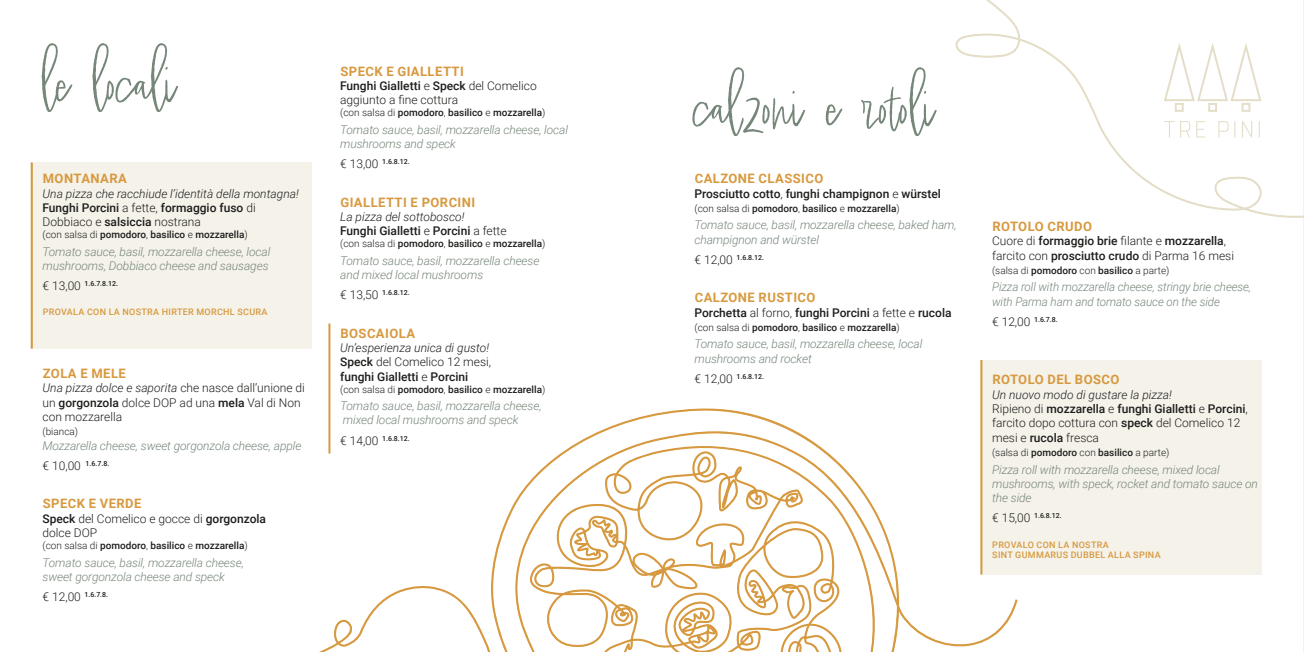
<style>
.page{position:relative;width:1304px;height:652px;background:#fff}
.page>*{position:absolute;margin:0;border:0;box-sizing:border-box;transform-origin:0 0}
.t1{font:101px "Audrielle No 2";color:#768779}
.t2{font:700 13px "Roboto";letter-spacing:.035em;color:#d7993f}
.t3{font:italic 300 12px/14.4px "Roboto";letter-spacing:-.01em;color:#768779}
.t4{font:300 12px/14.4px "Roboto";color:#1d1d1b}
.t5{font:500 12px/14.4px "Roboto";color:#1d1d1b}
.t6{font:italic 300 12px/14.4px "Roboto";color:#1d1d1b}
.t7{font:500 10px "Roboto";color:#1d1d1b}
.t8{font:300 10px "Roboto";color:#1d1d1b}
.t9{font:500 9px/10.8px "Roboto";letter-spacing:.035em;color:#d7993f}
.t10{font:500 7px "Roboto";color:#1d1d1b}
.s1{font-weight:500;font-style:normal}
.s2{font-style:normal}
.s3{font-weight:300}
.s4{font-weight:300;font-size:12px}
.s5{font-style:italic}
.s6{font-weight:500}
.s7{font-weight:300;font-style:italic}
</style>
<div class="page">
<div style="left:31px;top:162px;width:281px;height:187px;background:#f5f2ea"></div>
<div style="left:980px;top:360px;width:281px;height:214px;background:#f5f2ea"></div>
<hr style="left:328px;top:323px;width:2px;height:131px;background:#d7993f">
<hr style="left:31px;top:162px;width:2px;height:187px;background:#d7993f">
<hr style="left:980px;top:360px;width:2px;height:214px;background:#d7993f">
<hr style="left:1303px;top:0;width:1px;height:652px;background:#e7e7e7">
<svg style="left:955px;top:0;width:349px;height:218px"></svg>
<svg style="left:1164px;top:43px;width:97px;height:69px"></svg>
<svg style="left:1164px;top:121px;width:26px;height:16px"></svg>
<svg style="left:1196px;top:121px;width:9px;height:16px"></svg>
<svg style="left:1218px;top:121px;width:17px;height:16px"></svg>
<svg style="left:1242px;top:121px;width:10px;height:16px"></svg>
<svg style="left:1259px;top:121px;width:1px;height:16px"></svg>
<svg style="left:319px;top:407px;width:699px;height:245px"></svg>
<h1 class="t1" style="left:43px;top:12px;width:136px">le locali</h1>
<p class="t2" style="left:43px;top:169px;width:86px">MONTANARA</p>
<p class="t6" style="left:43px;top:186px;width:258px">Una pizza che racchiude l’identità della montagna!<br><span class="s1">Funghi Porcini</span> <span class="s2">a fette,</span> <span class="s1">formaggio fuso</span> <span class="s2">di<br>Dobbiaco e</span> <span class="s1">salsiccia</span> <span class="s2">nostrana</span></p>
<p class="t7" style="left:43px;top:228px;width:207px"><span class="s3">(con salsa di</span> pomodoro<span class="s3">,</span> basilico <span class="s3">e</span> mozzarella<span class="s3">)</span></p>
<p class="t3" style="left:43px;top:244px;width:229px">Tomato sauce, basil, mozzarella cheese, local mushrooms, Dobbiaco cheese and sausages</p>
<p class="t10" style="left:43px;top:279px;width:77px"><span class="s4">€ 13,00</span> 1.6.7.8.12.</p>
<p class="t9" style="left:43px;top:306px;width:226px">PROVALA CON LA NOSTRA HIRTER MORCHL SCURA</p>
<p class="t2" style="left:43px;top:364px;width:85px">ZOLA E MELE</p>
<p class="t4" style="left:43px;top:380px;width:264px"><span class="s5">Una pizza dolce e saporita</span> che nasce dall’unione di un <span class="s6">gorgonzola</span> dolce DOP ad una <span class="s6">mela</span> Val di Non con mozzarella</p>
<p class="t8" style="left:43px;top:425px;width:37px">(bianca)</p>
<p class="t3" style="left:43px;top:438px;width:260px">Mozzarella cheese, sweet gorgonzola cheese, apple</p>
<p class="t10" style="left:43px;top:459px;width:68px"><span class="s4">€ 10,00</span> 1.6.7.8.</p>
<p class="t2" style="left:43px;top:495px;width:100px">SPECK E VERDE</p>
<p class="t4" style="left:43px;top:511px;width:225px"><span class="s6">Speck</span> del Comelico e gocce di <span class="s6">gorgonzola </span>dolce DOP</p>
<p class="t7" style="left:43px;top:539px;width:207px"><span class="s3">(con salsa di</span> pomodoro<span class="s3">,</span> basilico <span class="s3">e</span> mozzarella<span class="s3">)</span></p>
<p class="t3" style="left:43px;top:555px;width:203px">Tomato sauce, basil, mozzarella cheese, sweet gorgonzola cheese and speck</p>
<p class="t10" style="left:43px;top:590px;width:67px"><span class="s4">€ 12,00</span> 1.6.7.8.</p>
<p class="t2" style="left:340px;top:62px;width:125px">SPECK E GIALLETTI</p>
<p class="t4" style="left:340px;top:78px;width:198px"><span class="s6">Funghi Gialletti</span> e <span class="s6">Speck</span> del Comelico aggiunto a fine cottura</p>
<p class="t7" style="left:340px;top:106px;width:207px"><span class="s3">(con salsa di</span> pomodoro<span class="s3">,</span> basilico <span class="s3">e</span> mozzarella<span class="s3">)</span></p>
<p class="t3" style="left:340px;top:122px;width:229px">Tomato sauce, basil, mozzarella cheese, local mushrooms and speck</p>
<p class="t10" style="left:340px;top:157px;width:71px"><span class="s4">€ 13,00</span> 1.6.8.12.</p>
<p class="t2" style="left:340px;top:193px;width:136px">GIALLETTI E PORCINI</p>
<p class="t5" style="left:340px;top:209px;width:168px"><span class="s7">La pizza del sottobosco!<br></span>Funghi Gialletti <span class="s3">e</span> Porcini <span class="s3">a fette</span></p>
<p class="t7" style="left:340px;top:237px;width:207px"><span class="s3">(con salsa di</span> pomodoro<span class="s3">,</span> basilico <span class="s3">e</span> mozzarella<span class="s3">)</span></p>
<p class="t3" style="left:340px;top:253px;width:201px">Tomato sauce, basil, mozzarella cheese and mixed local mushrooms</p>
<p class="t10" style="left:340px;top:288px;width:71px"><span class="s4">€ 13,50</span> 1.6.8.12.</p>
<p class="t2" style="left:340px;top:324px;width:76px">BOSCAIOLA</p>
<p class="t5" style="left:340px;top:340px;width:153px"><span class="s7">Un’esperienza unica di gusto!<br></span>Speck <span class="s3">del Comelico 12 mesi, </span>funghi Gialletti <span class="s3">e</span> Porcini</p>
<p class="t7" style="left:340px;top:382px;width:207px"><span class="s3">(con salsa di</span> pomodoro<span class="s3">,</span> basilico <span class="s3">e</span> mozzarella<span class="s3">)</span></p>
<p class="t3" style="left:340px;top:398px;width:203px">Tomato sauce, basil, mozzarella cheese, mixed local mushrooms and speck</p>
<p class="t10" style="left:340px;top:433px;width:71px"><span class="s4">€ 14,00</span> 1.6.8.12.</p>
<h1 class="t1" style="left:694px;top:36px;width:243px">calzoni e rotoli</h1>
<p class="t2" style="left:695px;top:169px;width:130px">CALZONE CLASSICO</p>
<p class="t5" style="left:694px;top:186px;width:248px">Prosciutto cotto<span class="s3">,</span> funghi champignon <span class="s3">e</span> würstel</p>
<p class="t7" style="left:694px;top:201px;width:207px"><span class="s3">(con salsa di</span> pomodoro<span class="s3">,</span> basilico <span class="s3">e</span> mozzarella<span class="s3">)</span></p>
<p class="t3" style="left:694px;top:217px;width:264px">Tomato sauce, basil, mozzarella cheese, baked ham, champignon and würstel</p>
<p class="t10" style="left:694px;top:252px;width:71px"><span class="s4">€ 12,00</span> 1.6.8.12.</p>
<p class="t2" style="left:695px;top:288px;width:122px">CALZONE RUSTICO</p>
<p class="t5" style="left:694px;top:305px;width:259px">Porchetta <span class="s3">al forno,</span> funghi Porcini <span class="s3">a fette e</span> rucola</p>
<p class="t7" style="left:694px;top:320px;width:207px"><span class="s3">(con salsa di</span> pomodoro<span class="s3">,</span> basilico <span class="s3">e</span> mozzarella<span class="s3">)</span></p>
<p class="t3" style="left:694px;top:336px;width:229px">Tomato sauce, basil, mozzarella cheese, local mushrooms and rocket</p>
<p class="t10" style="left:694px;top:371px;width:71px"><span class="s4">€ 12,00</span> 1.6.8.12.</p>
<p class="t2" style="left:992px;top:217px;width:101px">ROTOLO CRUDO</p>
<p class="t4" style="left:992px;top:233px;width:243px">Cuore di <span class="s6">formaggio brie</span> filante e <span class="s6">mozzarella</span>, farcito con <span class="s6">prosciutto crudo</span> di Parma 16 mesi</p>
<p class="t8" style="left:992px;top:263px;width:179px">(salsa di <span class="s6">pomodoro</span> con <span class="s6">basilico</span> a parte)</p>
<p class="t3" style="left:992px;top:279px;width:261px">Pizza roll with mozzarella cheese, stringy brie cheese, with Parma ham and tomato sauce on the side</p>
<p class="t10" style="left:992px;top:314px;width:67px"><span class="s4">€ 12,00</span> 1.6.7.8.</p>
<p class="t2" style="left:992px;top:371px;width:129px">ROTOLO DEL BOSCO</p>
<p class="t4" style="left:992px;top:387px;width:257px"><span class="s5">Un nuovo modo di gustare la pizza!<br></span>Ripieno di <span class="s6">mozzarella</span> e <span class="s6">funghi Gialletti</span> e <span class="s6">Porcini</span>, farcito dopo cottura con <span class="s6">speck</span> del Comelico 12 mesi e <span class="s6">rucola</span> fresca</p>
<p class="t8" style="left:992px;top:446px;width:179px">(salsa di <span class="s6">pomodoro</span> con <span class="s6">basilico</span> a parte)</p>
<p class="t3" style="left:992px;top:462px;width:267px">Pizza roll with mozzarella cheese, mixed local mushrooms, with speck, rocket and tomato sauce on the side</p>
<p class="t10" style="left:992px;top:511px;width:71px"><span class="s4">€ 15,00</span> 1.6.8.12.</p>
<p class="t9" style="left:992px;top:539px;width:170px">PROVALO CON LA NOSTRA<br>SINT GUMMARUS DUBBEL ALLA SPINA</p>
</div>
